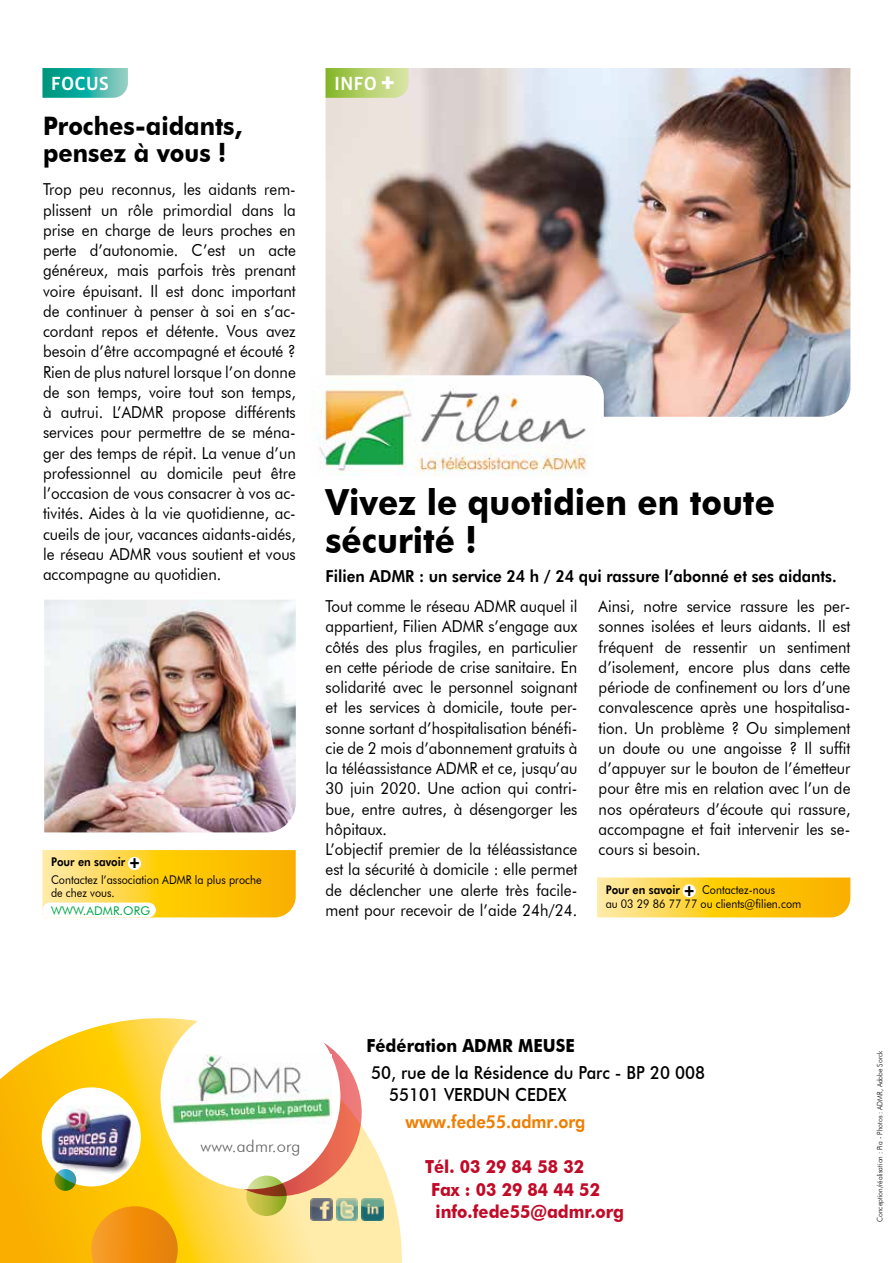
<style>
.page{position:relative;width:893px;height:1263px;background:#fff}
.page>*{position:absolute;margin:0;border:0;box-sizing:border-box;transform-origin:0 0}
.t1{font:700 36px/37.5px "Futura BT";color:#000;scale:.92 1}
.t2{font:700 25.5px/27px "Futura BT";color:#000;scale:.92 1}
.t3{font:19.5px "Vista Sans Med";color:#fff}
.t4{font:500 18px/22.5px "Futura BT";color:#000;scale:.92 1}
.t5{font:700 18px/22.5px "Futura BT";color:#c10a27;scale:.92 1}
.t6{font:700 18px "Futura BT";color:#000;scale:.92 1}
.t7{font:800 18px "Futura BT";color:#ef7d00;scale:.92 1}
.t8{font:16.5px/20.2px "Futura BT";color:#000;text-align:justify;scale:.92 1}
.t9{font:800 16.5px "Futura BT";color:#000;scale:.92 1}
.t10{font:300 16.5px "Futura BT";letter-spacing:.01em;color:#646363}
.t11{font:12px/13.5px "Futura BT";color:#000;scale:.9 1}
.t12{font:12px "Futura BT";letter-spacing:.01em;color:#04a64a}
.t13{font:300 7.5px "Futura BT";color:#000;scale:.92 1}
.s1{font-weight:800}
.s2{font-weight:900;font-size:16.5px}
.s3{font-family:"Vista Sans";font-weight:900;font-size:27px}
</style>
<div class="page">
<img style="left:326px;top:68px;width:524px;height:349px">
<svg style="left:42px;top:68px;width:86px;height:30px;background:#31b1a4"></svg>
<img style="left:44px;top:600px;width:252px;height:232px">
<svg style="left:597px;top:877px;width:253px;height:40px;background:#fdcd31"></svg>
<div style="left:683px;top:884px;width:13px;height:13px;background:#fff;border-radius:50%"></div>
<svg style="left:42px;top:850px;width:254px;height:67px;background:#fdd03d"></svg>
<div style="left:128px;top:857px;width:13px;height:13px;background:#fff;border-radius:50%"></div>
<svg style="left:593px;top:375px;width:11px;height:42px"></svg>
<img style="left:313px;top:375px;width:280px;height:101px">
<svg style="left:326px;top:68px;width:83px;height:30px;background:#b3cf6d"></svg>
<svg style="left:0;top:1018px;width:402px;height:245px"></svg>
<svg style="left:194px;top:1029px;width:168px;height:167px;background:#e86f60"></svg>
<div style="left:161px;top:1003px;width:179px;height:186px;background:#fff;border-radius:50%"></div>
<svg style="left:246px;top:1175px;width:41px;height:41px"></svg>
<svg style="left:91px;top:1206px;width:87px;height:57px;background:#f1970e"></svg>
<div style="left:42px;top:1087px;width:99px;height:99px;background:#fff;border-radius:50%"></div>
<img style="left:49px;top:1105px;width:84px;height:69px">
<svg style="left:54px;top:1169px;width:22px;height:22px"></svg>
<img style="left:336px;top:1199px;width:22px;height:21px">
<img style="left:362px;top:1199px;width:22px;height:21px">
<img style="left:310px;top:1199px;width:22px;height:21px">
<img style="left:170px;top:1054px;width:161px;height:70px">
<p class="t3" style="left:51px;top:74px;width:60px">FOCUS</p>
<h2 class="t2" style="left:43px;top:112px;width:218px">Proches-aidants, pensez à vous !</h2>
<p class="t8" style="left:43px;top:179px;width:276px">Trop peu reconnus, les aidants rem&shy;plissent un rôle primordial dans la prise en charge de leurs proches en perte d’autonomie. C’est un acte généreux, mais parfois très prenant voire épuisant. Il est donc important de continuer à penser à soi en s’ac&shy;cordant repos et détente. Vous avez besoin d’être accompagné et écouté ?<br>Rien de plus naturel lorsque l’on donne de son temps, voire tout son temps, à autrui. L’ADMR propose différents services pour permettre de se ména&shy;ger des temps de répit. La venue d’un professionnel au domicile peut être l’occasion de vous consacrer à vos ac&shy;tivités. Aides à la vie quotidienne, ac&shy;cueils de jour, vacances aidants-aidés, le réseau ADMR vous soutient et vous accompagne au quotidien.</p>
<p class="t11" style="left:51px;top:853px;width:235px;line-height:17.7px"><span class="s1">Pour en savoir</span> <span class="s2">+<br></span>Contactez l’association ADMR la plus proche</p>
<p class="t11" style="left:51px;top:886px;width:72px">de chez vous.</p>
<p class="t12" style="left:51px;top:903px;width:101px">WWW.ADMR.ORG</p>
<p class="t3" style="left:334px;top:73px;width:62px">INFO <span class="s3">+</span></p>
<h1 class="t1" style="left:326px;top:483px;width:490px">Vivez le quotidien en toute sécurité !</h1>
<p class="t9" style="left:326px;top:566px;width:557px">Filien ADMR : un service 24 h / 24 qui rassure l’abonné et ses aidants.</p>
<p class="t8" style="left:326px;top:596px;width:275px;text-align:left">Tout comme le réseau ADMR auquel il appartient, Filien ADMR s’engage aux côtés des plus fragiles, en particulier en cette période de crise sanitaire. En solidarité avec le personnel soignant et les services à domicile, toute per&shy;sonne sortant d’hospitalisation bénéfi&shy;cie de 2 mois d’abonnement gratuits à la téléassistance ADMR et ce, jusqu’au 30 juin 2020. Une action qui contri&shy;bue, entre autres, à désengorger les hôpitaux.<br>L’objectif premier de la téléassistance est la sécurité à domicile : elle permet de déclencher une alerte très facile&shy;ment pour recevoir de l’aide 24h/24.</p>
<p class="t8" style="left:599px;top:596px;width:275px">Ainsi, notre service rassure les per&shy;sonnes isolées et leurs aidants. Il est fréquent de ressentir un sentiment d’isolement, encore plus dans cette période de confinement ou lors d’une convalescence après une hospitalisa&shy;tion. Un problème ? Ou simplement un doute ou une angoisse ? Il suffit d’appuyer sur le bouton de l’émetteur pour être mis en relation avec l’un de nos opérateurs d’écoute qui rassure, accompagne et fait intervenir les se&shy;cours si besoin.</p>
<p class="t11" style="left:606px;top:883px;width:219px"><span class="s1">Pour en savoir</span> <span class="s2">+</span> Contactez-nous<br>au 03 29 86 77 77 ou clients@filien.com</p>
<p class="t10" style="left:201px;top:1136px;width:101px">www.admr.org</p>
<p class="t6" style="left:366px;top:1035px;width:228px">Fédération ADMR MEUSE</p>
<p class="t4" style="left:389px;top:1061px;width:345px;text-indent:-18px">50, rue de la Résidence du Parc - BP 20 008<br>55101 VERDUN CEDEX</p>
<p class="t7" style="left:405px;top:1111px;width:197px">www.fede55.admr.org</p>
<p class="t5" style="left:431px;top:1155px;width:211px;text-indent:-6px">Tél. 03 29 84 58 32<br>Fax : 03 29 84 44 52 info.fede55@admr.org</p>
<p class="t13" style="left:875px;top:1222px;width:187px;rotate:-90deg">Conception/réalisation : Pia - Photos : ADMR, Adobe Sorck</p>
</div>
